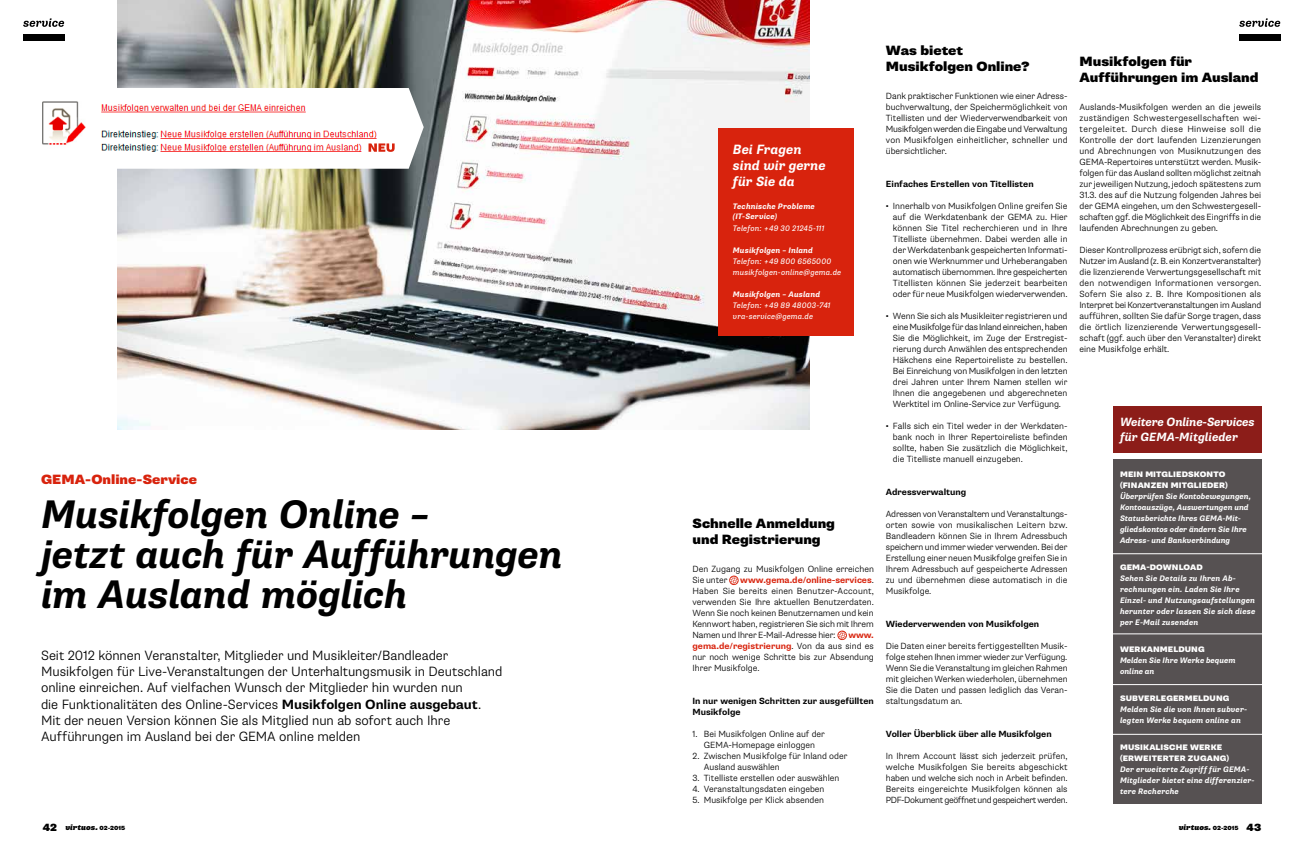
<style>
.page{position:relative;width:1304px;height:842px;background:#fff}
.page>*{position:absolute;margin:0;border:0;box-sizing:border-box;transform-origin:0 0}
.t1{font:italic 700 40px/40px "Supria Sans";letter-spacing:-.01em;color:#000}
.t2{font:300 13.5px/16.2px "Supria Sans";letter-spacing:-.005em;color:#000}
.t3{font:900 13.5px/16.2px "Supria Sans";color:#000}
.t4{font:italic 700 13.5px/16.2px "Supria Sans";letter-spacing:-.005em;color:#fff}
.t5{font:900 13.5px "Supria Sans";color:#d8230d}
.t6{font:italic 700 12px/15px "Supria Sans";letter-spacing:-.015em;color:#fff}
.t7{font:300 9px/11px "Supria Sans";color:#000;text-align:justify}
.t8{font:700 9px/11px "Supria Sans";color:#000}
.t9{font:italic 700 8px/11px "Supria Sans";letter-spacing:.01em;color:#fff}
.t10{font:900 8px/11px "Supria Sans";letter-spacing:.015em;color:#fff}
.t11{font:italic 8px/11px "Supria Sans";letter-spacing:.015em;color:#fff}
.t12{font:italic 900 8px "Supria Sans";color:#000}
.s1{font-weight:700}
.s2{font-weight:700;color:#d8230d}
.s3{font-style:normal;font-size:10.5px}
.s4{font-style:normal;font-size:6px}
</style>
<div class="page">
<img style="left:118px;top:0;width:691px;height:429px">
<svg style="left:23px;top:18px;width:41px;height:9px"></svg>
<div style="left:23px;top:34px;width:41px;height:7px;background:#000"></div>
<svg style="left:1239px;top:18px;width:41px;height:9px"></svg>
<div style="left:1239px;top:34px;width:41px;height:7px;background:#000"></div>
<div style="left:1113px;top:459px;width:148px;height:344px;background:#565152"></div>
<div style="left:1113px;top:406px;width:149px;height:47px;background:#8c1d19"></div>
<hr style="left:1104px;top:633px;width:161px;height:1px;background:#fff">
<hr style="left:1104px;top:684px;width:161px;height:1px;background:#fff">
<hr style="left:1104px;top:734px;width:161px;height:1px;background:#fff">
<hr style="left:1104px;top:553px;width:161px;height:1px;background:#fff">
<svg style="left:729px;top:575px;width:10px;height:10px"></svg>
<svg style="left:837px;top:630px;width:10px;height:10px"></svg>
<div style="left:718px;top:128px;width:136px;height:208px;background:#d8230d"></div>
<img style="left:42px;top:88px;width:382px;height:81px">
<svg style="left:369px;top:143px;width:26px;height:9px"></svg>
<h2 class="t5" style="left:41px;top:471px;width:157px">GEMA-Online-Service</h2>
<h1 class="t1" style="left:41px;top:495px;width:523px">Musikfolgen Online –<br>jetzt auch für Aufführungen im Ausland möglich</h1>
<p class="t2" style="left:41px;top:647px;width:463px">Seit 2012 können Veranstalter, Mitglieder und Musikleiter/Bandleader Musikfolgen für Live-Veranstaltungen der Unterhaltungsmusik in Deutschland online einreichen. Auf vielfachen Wunsch der Mitglieder hin wurden nun<br>die Funktionalitäten des Online-Services <span class="s1">Musikfolgen Online ausgebaut</span>.<br>Mit der neuen Version können Sie als Mitglied nun ab sofort auch Ihre Aufführungen im Ausland bei der GEMA online melden</p>
<h2 class="t4" style="left:733px;top:142px;width:94px">Bei Fragen sind wir gerne für Sie da</h2>
<p class="t9" style="left:733px;top:201px;width:83px;line-height:10.1px">Technische Probleme (IT-Service)</p>
<p class="t11" style="left:733px;top:223px;width:93px">Telefon: +49 30 21245-111</p>
<p class="t9" style="left:733px;top:245px;width:82px">Musikfolgen – Inland</p>
<p class="t11" style="left:733px;top:256px;width:110px">Telefon: +49 800 6565000 musikfolgen-online@gema.de</p>
<p class="t9" style="left:733px;top:289px;width:89px">Musikfolgen – Ausland</p>
<p class="t11" style="left:733px;top:300px;width:99px">Telefon: +49 89 48003-741 vra-service@gema.de</p>
<h2 class="t3" style="left:693px;top:516px;width:144px">Schnelle Anmeldung und Registrierung</h2>
<p class="t7" style="left:693px;top:564px;width:183px">Den Zugang zu Musikfolgen Online erreichen<br>Sie unter</p>
<p class="t7" style="left:692px;top:575px;width:183px;text-indent:48px"><span class="s2">www.gema.de/online-services</span>.<br>Haben Sie bereits einen Benutzer-Account, verwenden Sie Ihre aktuellen Benutzerdaten.<br>Wenn Sie noch keinen Benutzernamen und kein Kennwort haben, registrieren Sie sich mit Ihrem Namen und Ihrer E-Mail-Adresse hier:</p>
<p class="t7" style="left:693px;top:630px;width:183px;text-indent:156px"><span class="s2">www. gema.de/registrierung</span>. Von da aus sind es nur noch wenige Schritte bis zur Absendung Ihrer Musikfolge.</p>
<p class="t8" style="left:693px;top:696px;width:183px">In nur wenigen Schritten zur ausgefüllten<br>Musikfolge</p>
<p class="t7" style="left:693px;top:729px;width:134px;text-align:center">1. Bei Musikfolgen Online auf der<br>GEMA-Homepage einloggen</p>
<p class="t7" style="left:704px;top:751px;width:145px;text-indent:-11px">2. Zwischen Musikfolge für Inland oder<br>Ausland auswählen</p>
<p class="t7" style="left:693px;top:773px;width:148px">3. Titelliste erstellen oder auswählen</p>
<p class="t7" style="left:693px;top:784px;width:133px">4. Veranstaltungsdaten eingeben</p>
<p class="t7" style="left:693px;top:795px;width:133px">5. Musikfolge per Klick absenden</p>
<h2 class="t3" style="left:886px;top:43px;width:145px">Was bietet<br>Musikfolgen Online?</h2>
<p class="t7" style="left:886px;top:91px;width:183px">Dank praktischer Funktionen wie einer Adress&shy;buchverwaltung, der Speichermöglichkeit von Titellisten und der Wiederverwendbarkeit von Musikfolgen werden die Eingabe und Verwaltung von Musikfolgen einheitlicher, schneller und übersichtlicher.</p>
<p class="t8" style="left:886px;top:179px;width:149px">Einfaches Erstellen von Titellisten</p>
<p class="t7" style="left:893px;top:201px;width:176px;text-indent:-7px">• Innerhalb von Musikfolgen Online greifen Sie auf die Werkdatenbank der GEMA zu. Hier können Sie Titel recherchieren und in Ihre Titelliste übernehmen. Dabei werden alle in der Werkdatenbank gespeicherten Informati&shy;onen wie Werknummer und Urheberangaben automatisch übernommen. Ihre gespeicherten Titellisten können Sie jederzeit bearbeiten oder für neue Musikfolgen wiederverwenden.</p>
<p class="t7" style="left:893px;top:311px;width:176px;text-indent:-7px">• Wenn Sie sich als Musikleiter registrieren und eine Musikfolge für das Inland einreichen, haben Sie die Möglichkeit, im Zuge der Erstregist&shy;rierung durch Anwählen des entsprechenden Häkchens eine Repertoireliste zu bestellen.<br>Bei Einreichung von Musikfolgen in den letzten drei Jahren unter Ihrem Namen stellen wir Ihnen die angegebenen und abgerechneten Werktitel im Online-Service zur Verfügung.</p>
<p class="t7" style="left:893px;top:421px;width:176px;text-indent:-7px">• Falls sich ein Titel weder in der Werkdaten&shy;bank noch in Ihrer Repertoireliste befinden sollte, haben Sie zusätzlich die Möglichkeit, die Titelliste manuell einzugeben.</p>
<p class="t8" style="left:886px;top:487px;width:82px">Adressverwaltung</p>
<p class="t7" style="left:886px;top:509px;width:183px">Adressen von Veranstaltern und Veranstaltungs&shy;orten sowie von musikalischen Leitern bzw.<br>Bandleadern können Sie in Ihrem Adressbuch speichern und immer wieder verwenden. Bei der Erstellung einer neuen Musikfolge greifen Sie in Ihrem Adressbuch auf gespeicherte Adressen zu und übernehmen diese automatisch in die Musikfolge.</p>
<p class="t8" style="left:886px;top:619px;width:155px">Wiederverwenden von Musikfolgen</p>
<p class="t7" style="left:886px;top:640px;width:183px">Die Daten einer bereits fertiggestellten Musik&shy;folge stehen Ihnen immer wieder zur Verfügung.<br>Wenn Sie die Veranstaltung im gleichen Rahmen mit gleichen Werken wiederholen, übernehmen Sie die Daten und passen lediglich das Veran&shy;staltungsdatum an.</p>
<p class="t8" style="left:886px;top:729px;width:167px">Voller Überblick über alle Musikfolgen</p>
<p class="t7" style="left:886px;top:750px;width:183px">In Ihrem Account lässt sich jederzeit prüfen, welche Musikfolgen Sie bereits abgeschickt haben und welche sich noch in Arbeit befinden.<br>Bereits eingereichte Musikfolgen können als PDF-Dokument geöffnet und gespeichert werden.</p>
<h2 class="t3" style="left:1079px;top:54px;width:181px">Musikfolgen für<br>Aufführungen im Ausland</h2>
<p class="t7" style="left:1079px;top:102px;width:183px">Auslands-Musikfolgen werden an die jeweils zuständigen Schwestergesellschaften wei&shy;tergeleitet. Durch diese Hinweise soll die Kontrolle der dort laufenden Lizenzierungen und Abrechnungen von Musiknutzungen des GEMA-Repertoires unterstützt werden. Musik&shy;folgen für das Ausland sollten möglichst zeitnah zur jeweiligen Nutzung, jedoch spätestens zum 31.3. des auf die Nutzung folgenden Jahres bei der GEMA eingehen, um den Schwestergesell&shy;schaften ggf. die Möglichkeit des Eingriffs in die laufenden Abrechnungen zu geben.</p>
<p class="t7" style="left:1079px;top:245px;width:183px">Dieser Kontrollprozess erübrigt sich, sofern die Nutzer im Ausland (z. B. ein Konzertveranstalter) die lizenzierende Verwertungsgesellschaft mit den notwendigen Informationen versorgen.<br>Sofern Sie also z. B. Ihre Kompositionen als Interpret bei Konzertveranstaltungen im Ausland aufführen, sollten Sie dafür Sorge tragen, dass die örtlich lizenzierende Verwertungsgesell&shy;schaft (ggf. auch über den Veranstalter) direkt eine Musikfolge erhält.</p>
<h3 class="t6" style="left:1120px;top:415px;width:136px">Weitere Online-Services für GEMA-Mitglieder</h3>
<p class="t10" style="left:1120px;top:469px;width:109px">MEIN MITGLIEDSKONTO (FINANZEN MITGLIEDER)</p>
<p class="t9" style="left:1120px;top:491px;width:133px">Überprüfen Sie Kontobewegungen,<br>Kontoauszüge, Auswertungen und<br>Statusberichte Ihres GEMA-Mit&shy;gliedskontos oder ändern Sie Ihre<br>Adress- und Bankverbindung</p>
<p class="t10" style="left:1120px;top:562px;width:84px">GEMA-DOWNLOAD</p>
<p class="t9" style="left:1120px;top:573px;width:137px">Sehen Sie Details zu Ihren Ab&shy;rechnungen ein. Laden Sie Ihre<br>Einzel- und Nutzungsaufstellungen herunter oder lassen Sie sich diese per E-Mail zusenden</p>
<p class="t10" style="left:1120px;top:644px;width:86px">WERKANMELDUNG</p>
<p class="t9" style="left:1120px;top:655px;width:117px">Melden Sie Ihre Werke bequem online an</p>
<p class="t10" style="left:1120px;top:693px;width:111px">SUBVERLEGERMELDUNG</p>
<p class="t9" style="left:1120px;top:704px;width:129px">Melden Sie die von Ihnen subver&shy;legten Werke bequem online an</p>
<p class="t10" style="left:1120px;top:742px;width:111px">MUSIKALISCHE WERKE (ERWEITERTER ZUGANG)</p>
<p class="t9" style="left:1120px;top:764px;width:136px">Der erweiterte Zugriff für GEMA-<br>Mitglieder bietet eine differenzier&shy;tere Recherche</p>
<p class="t12" style="left:43px;top:822px;width:84px"><span class="s3">42</span> virtuos. <span class="s4">02-2015</span></p>
<p class="t12" style="left:1179px;top:822px;width:84px">virtuos. <span class="s4">02-2015</span> <span class="s3">43</span></p>
</div>
